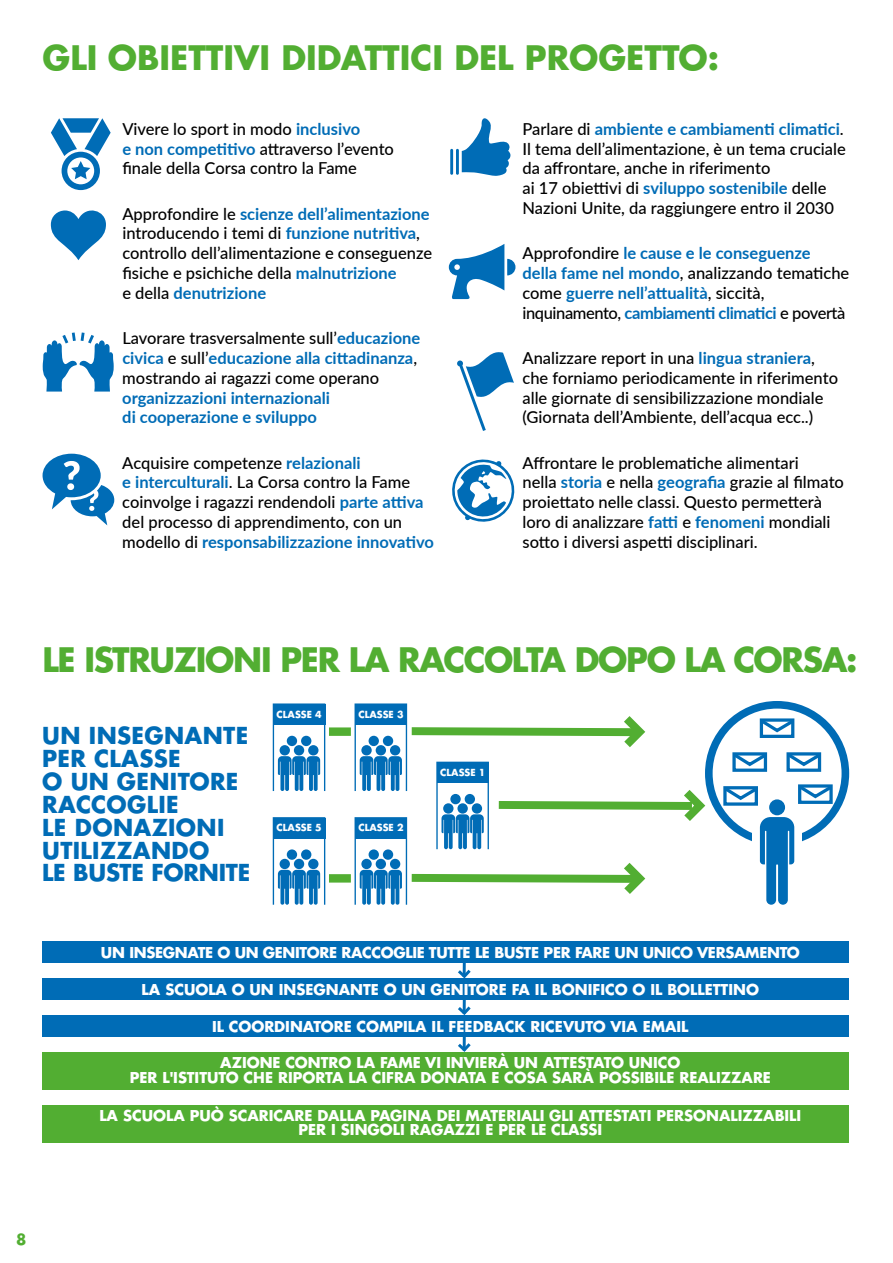
<style>
.page{position:relative;width:893px;height:1263px;background:#fff}
.page>*{position:absolute;margin:0;border:0;box-sizing:border-box;transform-origin:0 0}
.t1{font:700 33px "Futura LT Pro";letter-spacing:-.04em;color:#52ae32}
.t2{font:700 33px "Futura LT Pro";color:#52ae32}
.t3{font:700 22.8px/22.8px "Futura LT Pro";letter-spacing:.015em;color:#006cb6}
.t4{font:500 16.5px/19.8px "Lato";color:#000}
.t5{font:700 16.5px/19.8px "Lato";color:#006cb6}
.t6{font:700 15px "Futura LT Pro";color:#52ae32}
.t7{font:700 14.7px/14.7px "Futura LT Pro";color:#fff;text-align:center}
.t8{font:700 14.7px "Futura LT Pro";letter-spacing:-.02em;color:#fff}
.t9{font:700 9.45px "Futura LT Pro";color:#fff}
.s1{font-weight:700;color:#006cb6}
.s2{font-weight:500;color:#000}
</style>
<div class="page">
<svg style="left:457px;top:352px;width:57px;height:79px"></svg>
<svg style="left:51px;top:118px;width:60px;height:72px"></svg>
<hr style="left:456px;top:149px;width:3px;height:26px;background:#006cb6">
<svg style="left:462px;top:118px;width:48px;height:58px"></svg>
<hr style="left:450px;top:149px;width:3px;height:26px;background:#006cb6">
<svg style="left:43px;top:454px;width:71px;height:71px"></svg>
<svg style="left:449px;top:244px;width:66px;height:55px"></svg>
<svg style="left:452px;top:459px;width:63px;height:63px"></svg>
<svg style="left:43px;top:332px;width:71px;height:60px"></svg>
<svg style="left:51px;top:210px;width:55px;height:50px"></svg>
<div style="left:42px;top:942px;width:807px;height:21px;background:#006cb6"></div>
<div style="left:42px;top:978px;width:807px;height:22px;background:#006cb6"></div>
<div style="left:42px;top:1015px;width:807px;height:21px;background:#006cb6"></div>
<div style="left:42px;top:1052px;width:807px;height:37px;background:#52ae32"></div>
<div style="left:42px;top:1105px;width:807px;height:37px;background:#52ae32"></div>
<svg style="left:458px;top:966px;width:13px;height:12px"></svg>
<hr style="left:463px;top:960px;width:3px;height:17px;background:#006cb6">
<svg style="left:458px;top:1003px;width:13px;height:12px"></svg>
<hr style="left:463px;top:997px;width:3px;height:17px;background:#006cb6">
<svg style="left:458px;top:1040px;width:13px;height:12px"></svg>
<hr style="left:463px;top:1034px;width:3px;height:16px;background:#006cb6">
<div style="left:355px;top:703px;width:52px;height:89px;border:1px solid #006cb6"></div>
<div style="left:356px;top:704px;width:51px;height:21px;background:#006cb6"></div>
<div style="left:273px;top:703px;width:52px;height:89px;border:1px solid #006cb6"></div>
<div style="left:274px;top:704px;width:51px;height:21px;background:#006cb6"></div>
<div style="left:280px;top:745px;width:10px;height:10px;background:#006cb6;border-radius:50%"></div>
<div style="left:294px;top:745px;width:10px;height:10px;background:#006cb6;border-radius:50%"></div>
<svg style="left:278px;top:756px;width:42px;height:35px"></svg>
<div style="left:308px;top:745px;width:10px;height:10px;background:#006cb6;border-radius:50%"></div>
<div style="left:287px;top:736px;width:10px;height:10px;background:#006cb6;border-radius:50%"></div>
<div style="left:301px;top:736px;width:10px;height:10px;background:#006cb6;border-radius:50%"></div>
<div style="left:355px;top:817px;width:52px;height:88px;border:1px solid #006cb6"></div>
<div style="left:356px;top:818px;width:51px;height:21px;background:#006cb6"></div>
<div style="left:273px;top:817px;width:52px;height:88px;border:1px solid #006cb6"></div>
<div style="left:274px;top:818px;width:51px;height:21px;background:#006cb6"></div>
<div style="left:280px;top:859px;width:10px;height:10px;background:#006cb6;border-radius:50%"></div>
<div style="left:294px;top:859px;width:10px;height:10px;background:#006cb6;border-radius:50%"></div>
<svg style="left:278px;top:870px;width:42px;height:35px"></svg>
<div style="left:308px;top:859px;width:10px;height:10px;background:#006cb6;border-radius:50%"></div>
<div style="left:287px;top:849px;width:10px;height:11px;background:#006cb6;border-radius:50%"></div>
<div style="left:301px;top:849px;width:10px;height:11px;background:#006cb6;border-radius:50%"></div>
<svg style="left:360px;top:708px;width:351px;height:197px"></svg>
<div style="left:705px;top:701px;width:144px;height:145px;border:8px solid #006cb6;border-radius:50%"></div>
<div style="left:723px;top:786px;width:35px;height:20px;border:3px solid #006cb6"></div>
<svg style="left:723px;top:786px;width:35px;height:16px"></svg>
<div style="left:760px;top:718px;width:34px;height:20px;border:3px solid #006cb6"></div>
<svg style="left:759px;top:718px;width:36px;height:16px"></svg>
<div style="left:786px;top:752px;width:35px;height:20px;border:3px solid #006cb6"></div>
<svg style="left:786px;top:752px;width:36px;height:16px"></svg>
<div style="left:732px;top:752px;width:35px;height:20px;border:3px solid #006cb6"></div>
<svg style="left:732px;top:752px;width:36px;height:16px"></svg>
<div style="left:798px;top:784px;width:35px;height:20px;border:3px solid #006cb6"></div>
<svg style="left:798px;top:784px;width:35px;height:16px"></svg>
<div style="left:752px;top:828px;width:50px;height:23px;background:#fff"></div>
<svg style="left:760px;top:817px;width:34px;height:88px"></svg>
<div style="left:769px;top:799px;width:16px;height:16px;background:#006cb6;border-radius:50%"></div>
<div style="left:329px;top:727px;width:22px;height:9px;background:#52ae32"></div>
<div style="left:329px;top:874px;width:22px;height:8px;background:#52ae32"></div>
<h1 class="t2" style="left:43px;top:32px;width:678px">GLI OBIETTIVI DIDATTICI DEL PROGETTO:</h1>
<p class="t4" style="left:122px;top:118px;width:273px">Vivere lo sport in modo <span class="s1">inclusivo<br>e non competitivo</span> attraverso l’evento finale della Corsa contro la Fame</p>
<p class="t4" style="left:122px;top:203px;width:311px">Approfondire le <span class="s1">scienze dell’alimentazione </span>introducendo i temi di <span class="s1">funzione nutritiva</span>, controllo dell’alimentazione e conseguenze fisiche e psichiche della <span class="s1">malnutrizione<br></span>e della <span class="s1">denutrizione</span></p>
<p class="t4" style="left:122px;top:328px;width:299px">Lavorare trasversalmente sull’<span class="s1">educazione civica</span> e sull’<span class="s1">educazione alla cittadinanza</span>, mostrando ai ragazzi come operano</p>
<p class="t5" style="left:122px;top:387px;width:209px">organizzazioni internazionali di cooperazione e sviluppo</p>
<p class="t4" style="left:122px;top:452px;width:313px">Acquisire competenze <span class="s1">relazionali<br>e interculturali</span>. La Corsa contro la Fame coinvolge i ragazzi rendendoli <span class="s1">parte attiva </span>del processo di apprendimento, con un modello di <span class="s1">responsabilizzazione innovativo</span></p>
<p class="t4" style="left:522px;top:118px;width:325px">Parlare di <span class="s1">ambiente e cambiamenti climatici</span>.<br>Il tema dell’alimentazione, è un tema cruciale da affrontare, anche in riferimento<br>ai 17 obiettivi di <span class="s1">sviluppo sostenibile</span> delle Nazioni Unite, da raggiungere entro il 2030</p>
<p class="t5" style="left:522px;top:243px;width:328px"><span class="s2">Approfondire</span> le cause e le conseguenze della fame nel mondo<span class="s2">, analizzando tematiche come</span> guerre nell’attualità<span class="s2">, siccità, inquinamento,</span> cambiamenti climatici <span class="s2">e povertà</span></p>
<p class="t4" style="left:522px;top:347px;width:317px">Analizzare report in una <span class="s1">lingua straniera</span>, che forniamo periodicamente in riferimento alle giornate di sensibilizzazione mondiale (Giornata dell’Ambiente, dell’acqua ecc..)</p>
<p class="t4" style="left:522px;top:452px;width:323px">Affrontare le problematiche alimentari<br>nella <span class="s1">storia</span> e nella <span class="s1">geografia</span> grazie al filmato proiettato nelle classi. Questo permetterà loro di analizzare <span class="s1">fatti</span> e <span class="s1">fenomeni</span> mondiali sotto i diversi aspetti disciplinari.</p>
<h1 class="t1" style="left:43px;top:634px;width:816px">LE ISTRUZIONI PER LA RACCOLTA DOPO LA CORSA:</h1>
<h2 class="t3" style="left:42px;top:724px;width:210px">UN INSEGNANTE<br>PER CLASSE<br>O UN GENITORE<br>RACCOGLIE<br>LE DONAZIONI<br>UTILIZZANDO<br>LE BUSTE FORNITE</h2>
<p class="t9" style="left:277px;top:707px;width:47px">CLASSE 4</p>
<p class="t9" style="left:358px;top:707px;width:47px">CLASSE 3</p>
<p class="t9" style="left:277px;top:821px;width:47px">CLASSE 5</p>
<p class="t9" style="left:358px;top:821px;width:47px">CLASSE 2</p>
<p class="t9" style="left:440px;top:765px;width:47px">CLASSE 1</p>
<p class="t8" style="left:101px;top:941px;width:700px">UN INSEGNATE O UN GENITORE RACCOGLIE TUTTE LE BUSTE PER FARE UN UNICO VERSAMENTO</p>
<p class="t7" style="left:142px;top:982px;width:619px">LA SCUOLA O UN INSEGNANTE O UN GENITORE FA IL BONIFICO O IL BOLLETTINO</p>
<p class="t7" style="left:212px;top:1018px;width:478px">IL COORDINATORE COMPILA IL FEEDBACK RICEVUTO VIA EMAIL</p>
<p class="t7" style="left:130px;top:1055px;width:643px">AZIONE CONTRO LA FAME VI INVIERÀ UN ATTESTATO UNICO<br>PER L'ISTITUTO CHE RIPORTA LA CIFRA DONATA E COSA SARÀ POSSIBILE REALIZZARE</p>
<p class="t7" style="left:99px;top:1107px;width:703px">LA SCUOLA PUÒ SCARICARE DALLA PAGINA DEI MATERIALI GLI ATTESTATI PERSONALIZZABILI<br>PER I SINGOLI RAGAZZI E PER LE CLASSI</p>
<p class="t6" style="left:16px;top:1228px;width:12px">8</p>
</div>
